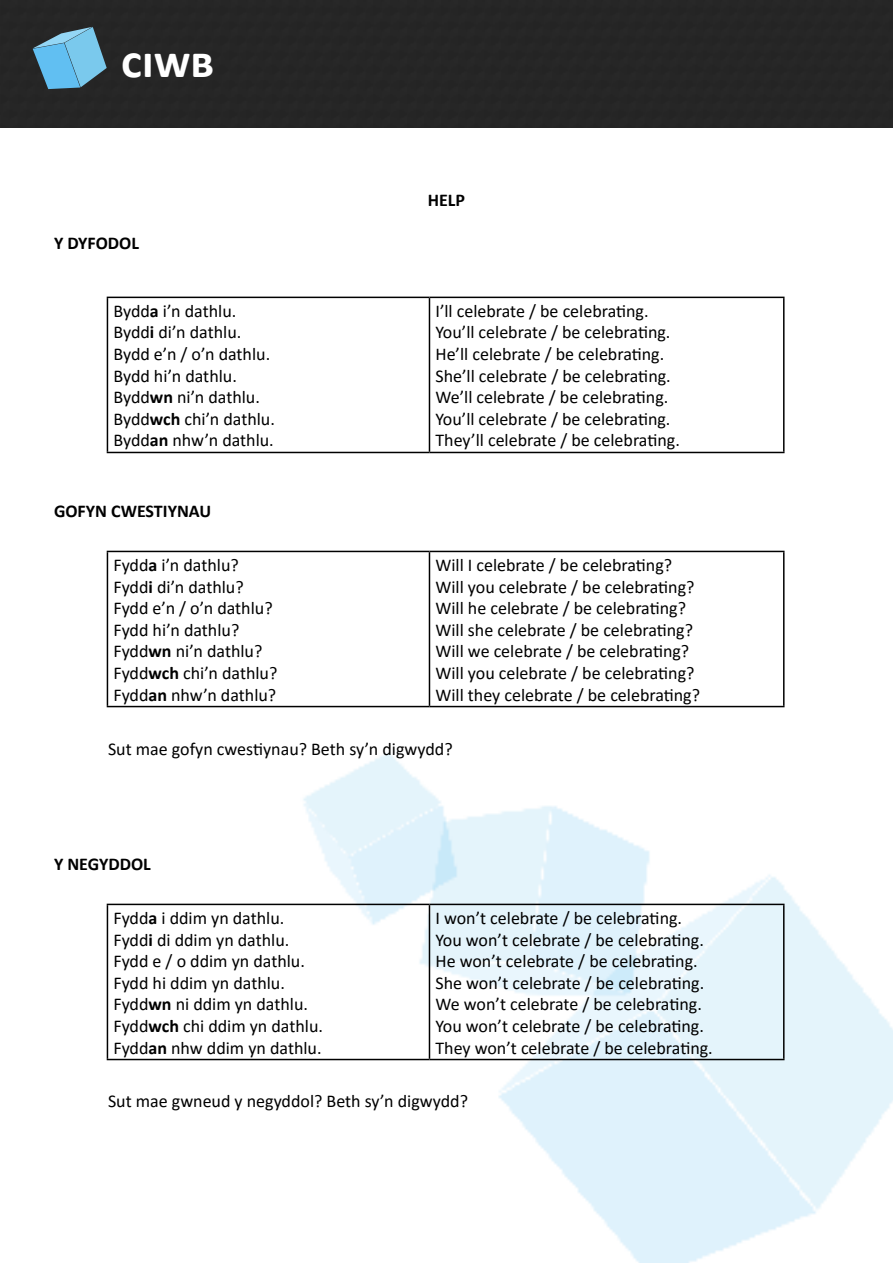
<style>
.page{position:relative;width:893px;height:1263px;background:#fff}
.page>*{position:absolute;margin:0;border:0;box-sizing:border-box;transform-origin:0 0}
.t1{font:700 45px "Calibri";color:#fff}
.t2{font:18px/21.6px "Calibri";color:#000}
.t3{font:700 18px "Calibri";color:#000}
.s1{font-weight:700}
</style>
<div class="page">
<div style="left:0;top:0;width:893px;height:128px;background:#262626"></div>
<svg style="left:33px;top:27px;width:74px;height:62px;background:#5992af"></svg>
<img style="left:293px;top:753px;width:600px;height:510px">
<hr style="left:107px;top:297px;width:322px;height:1px;background:#000">
<hr style="left:107px;top:298px;width:1px;height:154px;background:#000">
<hr style="left:429px;top:297px;width:355px;height:1px;background:#000">
<hr style="left:429px;top:298px;width:1px;height:154px;background:#000">
<hr style="left:783px;top:298px;width:1px;height:154px;background:#000">
<hr style="left:107px;top:452px;width:322px;height:1px;background:#000">
<hr style="left:429px;top:452px;width:355px;height:1px;background:#000">
<hr style="left:107px;top:551px;width:322px;height:1px;background:#000">
<hr style="left:107px;top:552px;width:1px;height:154px;background:#000">
<hr style="left:429px;top:551px;width:355px;height:1px;background:#000">
<hr style="left:429px;top:552px;width:1px;height:154px;background:#000">
<hr style="left:783px;top:552px;width:1px;height:154px;background:#000">
<hr style="left:107px;top:706px;width:322px;height:1px;background:#000">
<hr style="left:429px;top:706px;width:355px;height:1px;background:#000">
<hr style="left:107px;top:904px;width:322px;height:1px;background:#000">
<hr style="left:107px;top:905px;width:1px;height:154px;background:#000">
<hr style="left:429px;top:904px;width:355px;height:1px;background:#000">
<hr style="left:429px;top:905px;width:1px;height:154px;background:#000">
<hr style="left:783px;top:905px;width:1px;height:154px;background:#000">
<hr style="left:107px;top:1059px;width:322px;height:1px;background:#000">
<hr style="left:429px;top:1059px;width:355px;height:1px;background:#000">
<h1 class="t1" style="left:121px;top:31px;width:95px">ciwb</h1>
<p class="t3" style="left:54px;top:230px;width:87px">Y DYFODOL</p>
<p class="t3" style="left:428px;top:187px;width:39px">HELP</p>
<p class="t2" style="left:113px;top:300px;width:163px">Bydd<span class="s1">a</span> i’n dathlu.<br>Bydd<span class="s1">i</span> di’n dathlu.<br>Bydd e’n / o’n dathlu.<br>Bydd hi’n dathlu.<br>Bydd<span class="s1">wn</span> ni’n dathlu.<br>Bydd<span class="s1">wch</span> chi’n dathlu.<br>Bydd<span class="s1">an</span> nhw’n dathlu.</p>
<p class="t2" style="left:435px;top:300px;width:246px">I’ll celebrate / be celebrating.<br>You’ll celebrate / be celebrating.<br>He’ll celebrate / be celebrating.<br>She’ll celebrate / be celebrating.<br>We’ll celebrate / be celebrating.<br>You’ll celebrate / be celebrating.<br>They’ll celebrate / be celebrating.</p>
<p class="t3" style="left:54px;top:499px;width:159px">GOFYN CWESTIYNAU</p>
<p class="t2" style="left:113px;top:554px;width:165px">Fydd<span class="s1">a</span> i’n dathlu?<br>Fydd<span class="s1">i</span> di’n dathlu?<br>Fydd e’n / o’n dathlu?<br>Fydd hi’n dathlu?<br>Fydd<span class="s1">wn</span> ni’n dathlu?<br>Fydd<span class="s1">wch</span> chi’n dathlu?<br>Fydd<span class="s1">an</span> nhw’n dathlu?</p>
<p class="t2" style="left:435px;top:554px;width:266px">Will I celebrate / be celebrating?<br>Will you celebrate / be celebrating?<br>Will he celebrate / be celebrating?<br>Will she celebrate / be celebrating?<br>Will we celebrate / be celebrating?<br>Will you celebrate / be celebrating?<br>Will they celebrate / be celebrating?</p>
<p class="t2" style="left:108px;top:737px;width:346px">Sut mae gofyn cwestiynau? Beth sy’n digwydd?</p>
<p class="t3" style="left:54px;top:852px;width:98px">Y NEGYDDOL</p>
<p class="t2" style="left:113px;top:907px;width:211px">Fydd<span class="s1">a</span> i ddim yn dathlu.<br>Fydd<span class="s1">i</span> di ddim yn dathlu.<br>Fydd e / o ddim yn dathlu.<br>Fydd hi ddim yn dathlu.<br>Fydd<span class="s1">wn</span> ni ddim yn dathlu.<br>Fydd<span class="s1">wch</span> chi ddim yn dathlu.<br>Fydd<span class="s1">an</span> nhw ddim yn dathlu.</p>
<p class="t2" style="left:435px;top:907px;width:279px">I won’t celebrate / be celebrating.<br>You won’t celebrate / be celebrating.<br>He won’t celebrate / be celebrating.<br>She won’t celebrate / be celebrating.<br>We won’t celebrate / be celebrating.<br>You won’t celebrate / be celebrating.<br>They won’t celebrate / be celebrating.</p>
<p class="t2" style="left:108px;top:1090px;width:362px">Sut mae gwneud y negyddol? Beth sy’n digwydd?</p>
</div>
